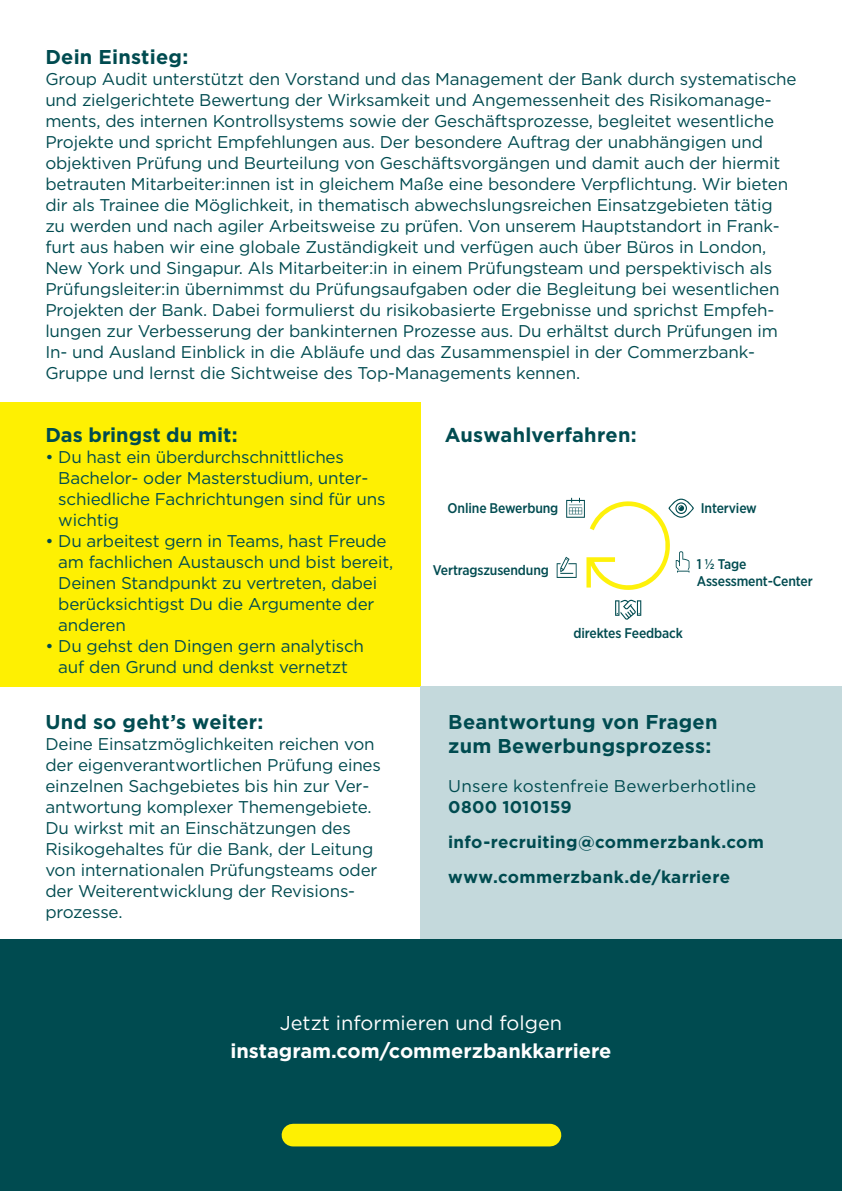
<style>
.page{position:relative;width:842px;height:1191px;background:#fff}
.page>*{position:absolute;margin:0;border:0;box-sizing:border-box;transform-origin:0 0}
.t1{font:700 20px/24px "Gotham";letter-spacing:.01em;color:#004b50}
.t2{font:700 20px "Gotham";color:#fff}
.t3{font:20px "Gotham";color:#fff}
.t4{font:17px/21px "Gotham";letter-spacing:-.01em;color:#004b50}
.t5{font:700 17px/35px "Gotham";letter-spacing:.02em;color:#004b50}
.t6{font:17px "Gotham";letter-spacing:.01em;color:#004b50}
.t7{font:500 14px/16.8px "Gotham Narrow";letter-spacing:-.01em;color:#004b50}
</style>
<div class="page">
<div style="left:0;top:403px;width:421px;height:284px;background:#fef002"></div>
<div style="left:421px;top:687px;width:421px;height:252px;background:#c4d9dc"></div>
<div style="left:0;top:939px;width:842px;height:252px;background:#004b50"></div>
<div style="left:293px;top:1123px;width:257px;height:23px;background:#fef002"></div>
<svg style="left:557px;top:497px;width:137px;height:123px"></svg>
<p class="t1" style="left:45px;top:44px;width:144px">Dein Einstieg:</p>
<p class="t4" style="left:45px;top:68px;width:753px">Group Audit unterstützt den Vorstand und das Management der Bank durch systematische und zielgerichtete Bewertung der Wirksamkeit und Angemessenheit des Risikomanage&shy;ments, des internen Kontrollsystems sowie der Geschäftsprozesse, begleitet wesentliche Projekte und spricht Empfehlungen aus. Der besondere Auftrag der unabhängigen und objektiven Prüfung und Beurteilung von Geschäftsvorgängen und damit auch der hiermit betrauten Mitarbeiter:innen ist in gleichem Maße eine besondere Verpflichtung. Wir bieten dir als Trainee die Möglichkeit, in thematisch abwechslungsreichen Einsatzgebieten tätig<br>zu werden und nach agiler Arbeitsweise zu prüfen. Von unserem Hauptstandort in Frank&shy;furt aus haben wir eine globale Zuständigkeit und verfügen auch über Büros in London, New York und Singapur. Als Mitarbeiter:in in einem Prüfungsteam und perspektivisch als Prüfungsleiter:in übernimmst du Prüfungsaufgaben oder die Begleitung bei wesentlichen Projekten der Bank. Dabei formulierst du risikobasierte Ergebnisse und sprichst Empfeh&shy;lungen zur Verbesserung der bankinternen Prozesse aus. Du erhältst durch Prüfungen im In- und Ausland Einblick in die Abläufe und das Zusammenspiel in der Commerzbank-Gruppe und lernst die Sichtweise des Top-Managements kennen.</p>
<p class="t1" style="left:45px;top:422px;width:194px">Das bringst du mit:</p>
<p class="t1" style="left:445px;top:422px;width:193px">Auswahlverfahren:</p>
<p class="t4" style="left:58px;top:446px;width:329px;text-indent:-13px">• Du hast ein überdurchschnittliches<br>Bachelor- oder Masterstudium, unter&shy;schiedliche Fachrichtungen sind für uns wichtig</p>
<p class="t4" style="left:58px;top:530px;width:336px;text-indent:-13px">• Du arbeitest gern in Teams, hast Freude am fachlichen Austausch und bist bereit, Deinen Standpunkt zu vertreten, dabei berücksichtigst Du die Argumente der anderen</p>
<p class="t4" style="left:45px;top:635px;width:320px;text-align:center">• Du gehst den Dingen gern analytisch auf den Grund und denkst vernetzt</p>
<p class="t7" style="left:701px;top:499px;width:58px">Interview</p>
<p class="t7" style="left:448px;top:500px;width:112px">Online Bewerbung</p>
<p class="t7" style="left:433px;top:562px;width:118px">Vertragszusendung</p>
<p class="t7" style="left:697px;top:555px;width:118px">1 ½ Tage<br>Assessment-Center</p>
<p class="t7" style="left:573px;top:624px;width:111px">direktes Feedback</p>
<p class="t1" style="left:45px;top:709px;width:220px">Und so geht’s weiter:</p>
<p class="t4" style="left:45px;top:733px;width:337px">Deine Einsatzmöglichkeiten reichen von der eigenverantwortlichen Prüfung eines einzelnen Sachgebietes bis hin zur Ver&shy;antwortung komplexer Themengebiete.<br>Du wirkst mit an Einschätzungen des Risikogehaltes für die Bank, der Leitung von internationalen Prüfungsteams oder der Weiterentwicklung der Revisions&shy;prozesse.</p>
<p class="t1" style="left:448px;top:710px;width:271px">Beantwortung von Fragen zum Bewerbungsprozess:</p>
<p class="t6" style="left:448px;top:775px;width:310px">Unsere kostenfreie Bewerberhotline</p>
<p class="t5" style="left:448px;top:789px;width:317px">0800 1010159 info-recruiting@commerzbank.com www.commerzbank.de/karriere</p>
<p class="t3" style="left:280px;top:1010px;width:284px">Jetzt informieren und folgen</p>
<p class="t2" style="left:230px;top:1037px;width:382px">instagram.com/commerzbankkarriere</p>
</div>
